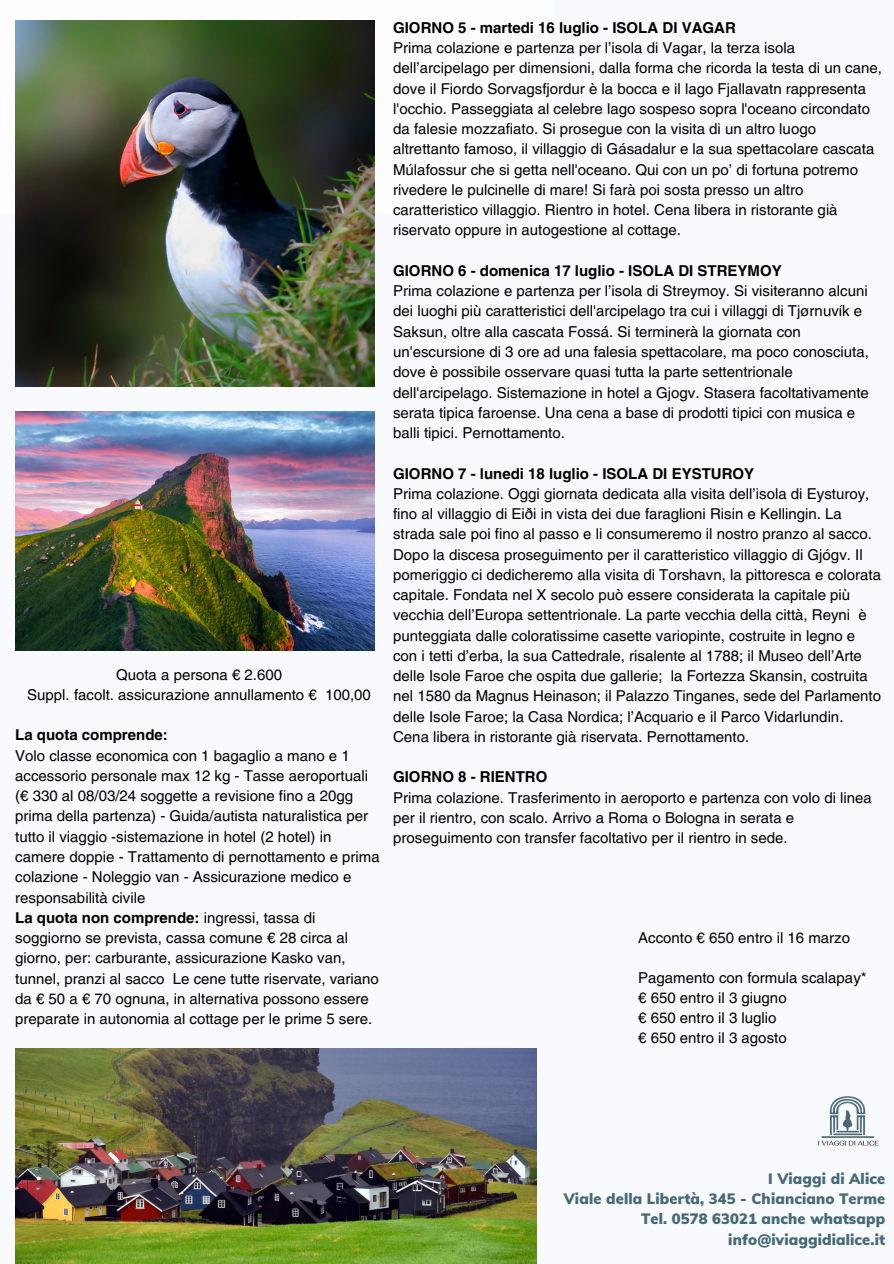
<style>
.page{position:relative;width:894px;height:1264px;background:#fff}
.page>*{position:absolute;margin:0;border:0;box-sizing:border-box;transform-origin:0 0}
.t1{font:15px/20.2px "Helvetica LT Pro";color:#000}
.t2{font:700 15px "Helvetica LT Pro";color:#000}
.t3{font:900 14.7px/20.2px "Muli";letter-spacing:.01em;color:#466976;text-align:right}
.s1{font-weight:700}
</style>
<div class="page">
<div style="left:0;top:0;width:893px;height:1263px;background:#f9fafd"></div>
<div style="left:0;top:0;width:553px;height:213px;background:#fdfdfd"></div>
<img style="left:15px;top:21px;width:359px;height:365px">
<img style="left:818px;top:1096px;width:61px;height:50px">
<img style="left:15px;top:1048px;width:521px;height:215px">
<img style="left:15px;top:411px;width:359px;height:239px">
<p class="t1" style="left:27px;top:665px;width:345px;text-align:center">Quota a persona € 2.600<br>Suppl. facolt. assicurazione annullamento € 100,00</p>
<p class="t2" style="left:15px;top:729px;width:154px">La quota comprende:</p>
<p class="t1" style="left:15px;top:746px;width:366px">Volo classe economica con 1 bagaglio a mano e 1 accessorio personale max 12 kg - Tasse aeroportuali (€ 330 al 08/03/24 soggette a revisione fino a 20gg prima della partenza) - Guida/autista naturalistica per tutto il viaggio -sistemazione in hotel (2 hotel) in camere doppie - Trattamento di pernottamento e prima colazione - Noleggio van - Assicurazione medico e responsabilità civile<br><span class="s1">La quota non comprende:</span> ingressi, tassa di soggiorno se prevista, cassa comune € 28 circa al giorno, per: carburante, assicurazione Kasko van, tunnel, pranzi al sacco Le cene tutte riservate, variano da € 50 a € 70 ognuna, in alternativa possono essere preparate in autonomia al cottage per le prime 5 sere.</p>
<p class="t2" style="left:393px;top:22px;width:344px">GIORNO 5 - martedi 16 luglio - ISOLA DI VAGAR</p>
<p class="t1" style="left:393px;top:39px;width:490px">Prima colazione e partenza per l’isola di Vagar, la terza isola dell’arcipelago per dimensioni, dalla forma che ricorda la testa di un cane, dove il Fiordo Sorvagsfjordur è la bocca e il lago Fjallavatn rappresenta l'occhio. Passeggiata al celebre lago sospeso sopra l'oceano circondato da falesie mozzafiato. Si prosegue con la visita di un altro luogo altrettanto famoso, il villaggio di Gásadalur e la sua spettacolare cascata Múlafossur che si getta nell'oceano. Qui con un po’ di fortuna potremo rivedere le pulcinelle di mare! Si farà poi sosta presso un altro caratteristico villaggio. Rientro in hotel. Cena libera in ristorante già riservato oppure in autogestione al cottage.</p>
<p class="t2" style="left:393px;top:265px;width:390px">GIORNO 6 - domenica 17 luglio - ISOLA DI STREYMOY</p>
<p class="t1" style="left:393px;top:282px;width:477px">Prima colazione e partenza per l’isola di Streymoy. Si visiteranno alcuni dei luoghi più caratteristici dell'arcipelago tra cui i villaggi di Tjørnuvík e Saksun, oltre alla cascata Fossá. Si terminerà la giornata con un'escursione di 3 ore ad una falesia spettacolare, ma poco conosciuta, dove è possibile osservare quasi tutta la parte settentrionale dell'arcipelago. Sistemazione in hotel a Gjogv. Stasera facoltativamente serata tipica faroense. Una cena a base di prodotti tipici con musica e balli tipici. Pernottamento.</p>
<p class="t2" style="left:393px;top:468px;width:362px">GIORNO 7 - lunedi 18 luglio - ISOLA DI EYSTUROY</p>
<p class="t1" style="left:393px;top:485px;width:489px">Prima colazione. Oggi giornata dedicata alla visita dell’isola di Eysturoy, fino al villaggio di Eiði in vista dei due faraglioni Risin e Kellingin. La strada sale poi fino al passo e li consumeremo il nostro pranzo al sacco.<br>Dopo la discesa proseguimento per il caratteristico villaggio di Gjógv. Il pomeriggio ci dedicheremo alla visita di Torshavn, la pittoresca e colorata capitale. Fondata nel X secolo può essere considerata la capitale più vecchia dell’Europa settentrionale. La parte vecchia della città, Reyni è punteggiata dalle coloratissime casette variopinte, costruite in legno e con i tetti d’erba, la sua Cattedrale, risalente al 1788; il Museo dell’Arte delle Isole Faroe che ospita due gallerie; la Fortezza Skansin, costruita nel 1580 da Magnus Heinason; il Palazzo Tinganes, sede del Parlamento delle Isole Faroe; la Casa Nordica; l’Acquario e il Parco Vidarlundin.<br>Cena libera in ristorante già riservata. Pernottamento.</p>
<p class="t2" style="left:393px;top:771px;width:156px">GIORNO 8 - RIENTRO</p>
<p class="t1" style="left:393px;top:788px;width:480px">Prima colazione. Trasferimento in aeroporto e partenza con volo di linea per il rientro, con scalo. Arrivo a Roma o Bologna in serata e proseguimento con transfer facoltativo per il rientro in sede.</p>
<p class="t1" style="left:638px;top:929px;width:213px">Acconto € 650 entro il 16 marzo</p>
<p class="t1" style="left:638px;top:969px;width:230px">Pagamento con formula scalapay* € 650 entro il 3 giugno<br>€ 650 entro il 3 luglio<br>€ 650 entro il 3 agosto</p>
<p class="t3" style="left:563px;top:1168px;width:323px">I Viaggi di Alice<br>Viale della Libertà, 345 - Chianciano Terme<br>Tel. 0578 63021 anche whatsapp info@iviaggidialice.it</p>
</div>
